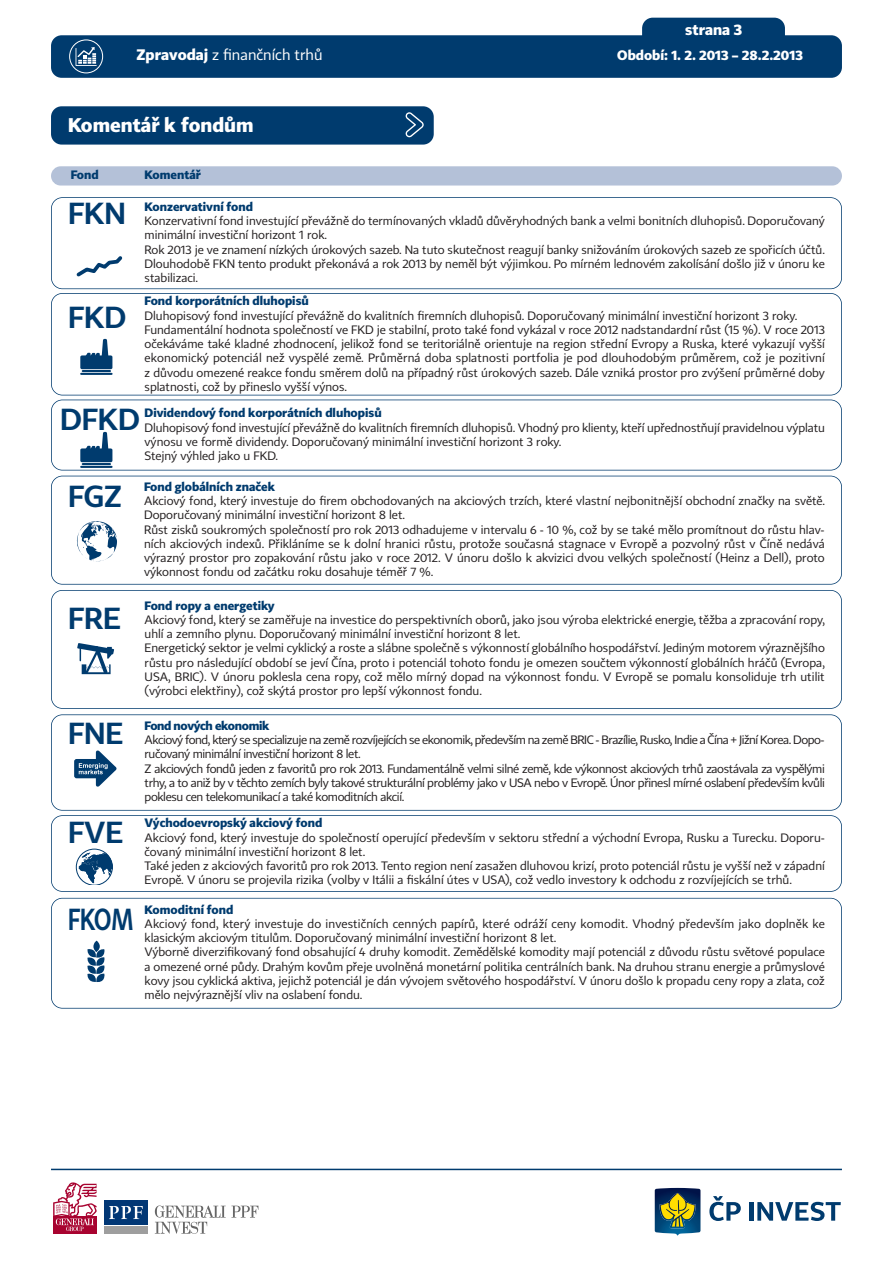
<style>
.page{position:relative;width:893px;height:1263px;background:#fff}
.page>*{position:absolute;margin:0;border:0;box-sizing:border-box;transform-origin:0 0}
.t1{font:700 30px "CP Light";color:#003b6e}
.t2{font:700 30px "CP Light";color:#003b6e;scale:.76 1}
.t3{font:700 19.5px "CP";color:#fff}
.t4{font:15px "CP";color:#fff}
.t5{font:700 15px "CP";color:#fff}
.t6{font:700 13.5px "CP";color:#fff}
.t7{font:12px/14.2px "CP";color:#231f20}
.t8{font:12px/14.2px "CP";letter-spacing:-.03em;color:#231f20}
.t9{font:700 12px "CP";color:#003b6e}
.t10{font:700 12px "CP";letter-spacing:-.03em;color:#003b6e}
.s1{font-weight:700}
</style>
<div class="page">
<hr style="left:749px;top:1202px;width:4px;height:19px;background:#003b6e">
<svg style="left:709px;top:1196px;width:32px;height:25px"></svg>
<svg style="left:757px;top:1202px;width:84px;height:19px"></svg>
<svg style="left:655px;top:1188px;width:45px;height:47px"></svg>
<div style="left:104px;top:1200px;width:44px;height:25px;background:#013775"></div>
<div style="left:104px;top:1226px;width:44px;height:8px;background:#9e9e9e"></div>
<svg style="left:109px;top:1206px;width:34px;height:13px"></svg>
<div style="left:53px;top:1216px;width:44px;height:18px;background:#a80330"></div>
<svg style="left:53px;top:1182px;width:44px;height:49px"></svg>
<svg style="left:155px;top:1205px;width:103px;height:29px"></svg>
<div style="left:51px;top:197px;width:791px;height:92px;border:2px solid #003b6e;border-radius:11px"></div>
<div style="left:51px;top:293px;width:791px;height:102px;border:2px solid #003b6e;border-radius:11px"></div>
<div style="left:51px;top:476px;width:791px;height:109px;border:2px solid #003b6e;border-radius:11px"></div>
<div style="left:51px;top:590px;width:791px;height:119px;border:2px solid #003b6e;border-radius:11px"></div>
<hr style="left:51px;top:1169px;width:791px;height:1px;background:#003b6e">
<div style="left:51px;top:106px;width:383px;height:39px;background:#003b6e;border-radius:11px"></div>
<svg style="left:406px;top:112px;width:18px;height:25px"></svg>
<div style="left:51px;top:166px;width:791px;height:20px;background:#b4c1d8;border-radius:10px"></div>
<div style="left:51px;top:35px;width:791px;height:43px;background:#003b6e;border-radius:11px"></div>
<div style="left:642px;top:18px;width:143px;height:40px;background:#003b6e;border-radius:11px"></div>
<svg style="left:76px;top:47px;width:21px;height:19px"></svg>
<div style="left:69px;top:40px;width:34px;height:33px;border:1px solid #fff;border-radius:50%"></div>
<svg style="left:76px;top:256px;width:47px;height:21px"></svg>
<hr style="left:82px;top:370px;width:29px;height:2px;background:#003b6e">
<hr style="left:80px;top:373px;width:33px;height:2px;background:#003b6e">
<div style="left:80px;top:355px;width:32px;height:14px;background:#003b6e;border-radius:2px"></div>
<svg style="left:81px;top:339px;width:27px;height:17px"></svg>
<div style="left:51px;top:400px;width:791px;height:70px;border:2px solid #003b6e;border-radius:11px"></div>
<hr style="left:82px;top:463px;width:29px;height:2px;background:#003b6e">
<hr style="left:80px;top:466px;width:33px;height:2px;background:#003b6e">
<div style="left:80px;top:448px;width:32px;height:14px;background:#003b6e;border-radius:2px"></div>
<svg style="left:81px;top:432px;width:27px;height:17px"></svg>
<svg style="left:77px;top:521px;width:40px;height:40px"></svg>
<svg style="left:77px;top:643px;width:37px;height:32px"></svg>
<div style="left:51px;top:898px;width:791px;height:110px;border:2px solid #003b6e;border-radius:11px"></div>
<div style="left:93px;top:941px;width:7px;height:11px;background:#003b6e;border-radius:50%"></div>
<svg style="left:87px;top:948px;width:18px;height:34px"></svg>
<div style="left:51px;top:815px;width:791px;height:77px;border:2px solid #003b6e;border-radius:11px"></div>
<div style="left:76px;top:849px;width:37px;height:36px;border:1px solid #003b6e;border-radius:50%"></div>
<svg style="left:79px;top:853px;width:34px;height:30px"></svg>
<div style="left:51px;top:714px;width:791px;height:97px;border:2px solid #003b6e;border-radius:11px"></div>
<svg style="left:74px;top:750px;width:43px;height:37px"></svg>
<p class="t4" style="left:137px;top:49px;width:188px"><span class="s1">Zpravodaj</span> z finančních trhů</p>
<h2 class="t3" style="left:68px;top:119px;width:187px">Komentář k fondům</h2>
<p class="t9" style="left:71px;top:171px;width:30px">Fond</p>
<p class="t9" style="left:145px;top:171px;width:58px">Komentář</p>
<p class="t5" style="left:685px;top:24px;width:59px">strana 3</p>
<p class="t6" style="left:617px;top:51px;width:187px">Období: 1. 2. 2013 – 28.2.2013</p>
<h1 class="t1" style="left:68px;top:203px;width:59px">FKN</h1>
<h1 class="t1" style="left:68px;top:307px;width:60px">FKD</h1>
<p class="t9" style="left:145px;top:202px;width:110px">Konzervativní fond</p>
<p class="t7" style="left:145px;top:215px;width:682px">Konzervativní fond investující převážně do termínovaných vkladů důvěryhodných bank a velmi bonitních dluhopisů. Doporučovaný minimální investiční horizont 1 rok.<br>Rok 2013 je ve znamení nízkých úrokových sazeb. Na tuto skutečnost reagují banky snižováním úrokových sazeb ze spořicích účtů.<br>Dlouhodobě FKN tento produkt překonává a rok 2013 by neměl být výjimkou. Po mírném lednovém zakolísání došlo již v únoru ke stabilizaci.</p>
<p class="t9" style="left:145px;top:297px;width:166px">Fond korporátních dluhopisů</p>
<p class="t7" style="left:145px;top:310px;width:682px">Dluhopisový fond investující převážně do kvalitních firemních dluhopisů. Doporučovaný minimální investiční horizont 3 roky.<br>Fundamentální hodnota společností ve FKD je stabilní, proto také fond vykázal v roce 2012 nadstandardní růst (15 %). V roce 2013 očekáváme také kladné zhodnocení, jelikož fond se teritoriálně orientuje na region střední Evropy a Ruska, které vykazují vyšší ekonomický potenciál než vyspělé země. Průměrná doba splatnosti portfolia je pod dlouhodobým průměrem, což je pozitivní z důvodu omezené reakce fondu směrem dolů na případný růst úrokových sazeb. Dále vzniká prostor pro zvýšení průměrné doby splatnosti, což by přineslo vyšší výnos.</p>
<p class="t9" style="left:145px;top:409px;width:239px">Dividendový fond korporátních dluhopisů</p>
<p class="t7" style="left:145px;top:421px;width:682px">Dluhopisový fond investující převážně do kvalitních firemních dluhopisů. Vhodný pro klienty, kteří upřednostňují pravidelnou výplatu výnosu ve formě dividendy. Doporučovaný minimální investiční horizont 3 roky.<br>Stejný výhled jako u FKD.</p>
<h1 class="t1" style="left:60px;top:409px;width:81px">DFKD</h1>
<h1 class="t1" style="left:68px;top:485px;width:55px">FGZ</h1>
<h1 class="t1" style="left:68px;top:608px;width:54px">FRE</h1>
<p class="t9" style="left:144px;top:482px;width:132px">Fond globálních značek</p>
<p class="t7" style="left:144px;top:495px;width:682px">Akciový fond, který investuje do firem obchodovaných na akciových trzích, které vlastní nejbonitnější obchodní značky na světě.<br>Doporučovaný minimální investiční horizont 8 let.<br>Růst zisků soukromých společností pro rok 2013 odhadujeme v intervalu 6 - 10 %, což by se také mělo promítnout do růstu hlav&shy;ních akciových indexů. Přikláníme se k dolní hranici růstu, protože současná stagnace v Evropě a pozvolný růst v Číně nedává výrazný prostor pro zopakování růstu jako v roce 2012. V únoru došlo k akvizici dvou velkých společností (Heinz a Dell), proto výkonnost fondu od začátku roku dosahuje téměř 7 %.</p>
<p class="t9" style="left:145px;top:601px;width:132px">Fond ropy a energetiky</p>
<p class="t7" style="left:145px;top:614px;width:682px">Akciový fond, který se zaměřuje na investice do perspektivních oborů, jako jsou výroba elektrické energie, těžba a zpracování ropy, uhlí a zemního plynu. Doporučovaný minimální investiční horizont 8 let.<br>Energetický sektor je velmi cyklický a roste a slábne společně s výkonností globálního hospodářství. Jediným motorem výraznějšího růstu pro následující období se jeví Čína, proto i potenciál tohoto fondu je omezen součtem výkonností globálních hráčů (Evropa, USA, BRIC). V únoru poklesla cena ropy, což mělo mírný dopad na výkonnost fondu. V Evropě se pomalu konsoliduje trh utilit (výrobci elektřiny), což skýtá prostor pro lepší výkonnost fondu.</p>
<h1 class="t1" style="left:68px;top:722px;width:57px">FNE</h1>
<p class="t10" style="left:145px;top:721px;width:126px">Fond nových ekonomik</p>
<p class="t8" style="left:145px;top:734px;width:682px">Akciový fond, který se specializuje na země rozvíjejících se ekonomik, především na země BRIC - Brazílie, Rusko, Indie a Čína + Jižní Korea. Dopo&shy;ručovaný minimální investiční horizont 8 let.<br>Z akciových fondů jeden z favoritů pro rok 2013. Fundamentálně velmi silné země, kde výkonnost akciových trhů zaostávala za vyspělými trhy, a to aniž by v těchto zemích byly takové strukturální problémy jako v USA nebo v Evropě. Únor přinesl mírné oslabení především kvůli poklesu cen telekomunikací a také komoditních akcií.</p>
<h1 class="t1" style="left:68px;top:822px;width:56px">FVE</h1>
<p class="t9" style="left:145px;top:819px;width:179px">Východoevropský akciový fond</p>
<p class="t7" style="left:145px;top:831px;width:682px">Akciový fond, který investuje do společností operující především v sektoru střední a východní Evropa, Rusku a Turecku. Doporu&shy;čovaný minimální investiční horizont 8 let.<br>Také jeden z akciových favoritů pro rok 2013. Tento region není zasažen dluhovou krizí, proto potenciál růstu je vyšší než v západní Evropě. V únoru se projevila rizika (volby v Itálii a fiskální útes v USA), což vedlo investory k odchodu z rozvíjejících se trhů.</p>
<h1 class="t2" style="left:68px;top:908px;width:88px">FKOM</h1>
<p class="t9" style="left:145px;top:905px;width:90px">Komoditní fond</p>
<p class="t7" style="left:145px;top:918px;width:682px">Akciový fond, který investuje do investičních cenných papírů, které odráží ceny komodit. Vhodný především jako doplněk ke klasickým akciovým titulům. Doporučovaný minimální investiční horizont 8 let.<br>Výborně diverzifikovaný fond obsahující 4 druhy komodit. Zemědělské komodity mají potenciál z důvodu růstu světové populace a omezené orné půdy. Drahým kovům přeje uvolněná monetární politika centrálních bank. Na druhou stranu energie a průmyslové kovy jsou cyklická aktiva, jejichž potenciál je dán vývojem světového hospodářství. V únoru došlo k propadu ceny ropy a zlata, což mělo nejvýraznější vliv na oslabení fondu.</p>
</div>
